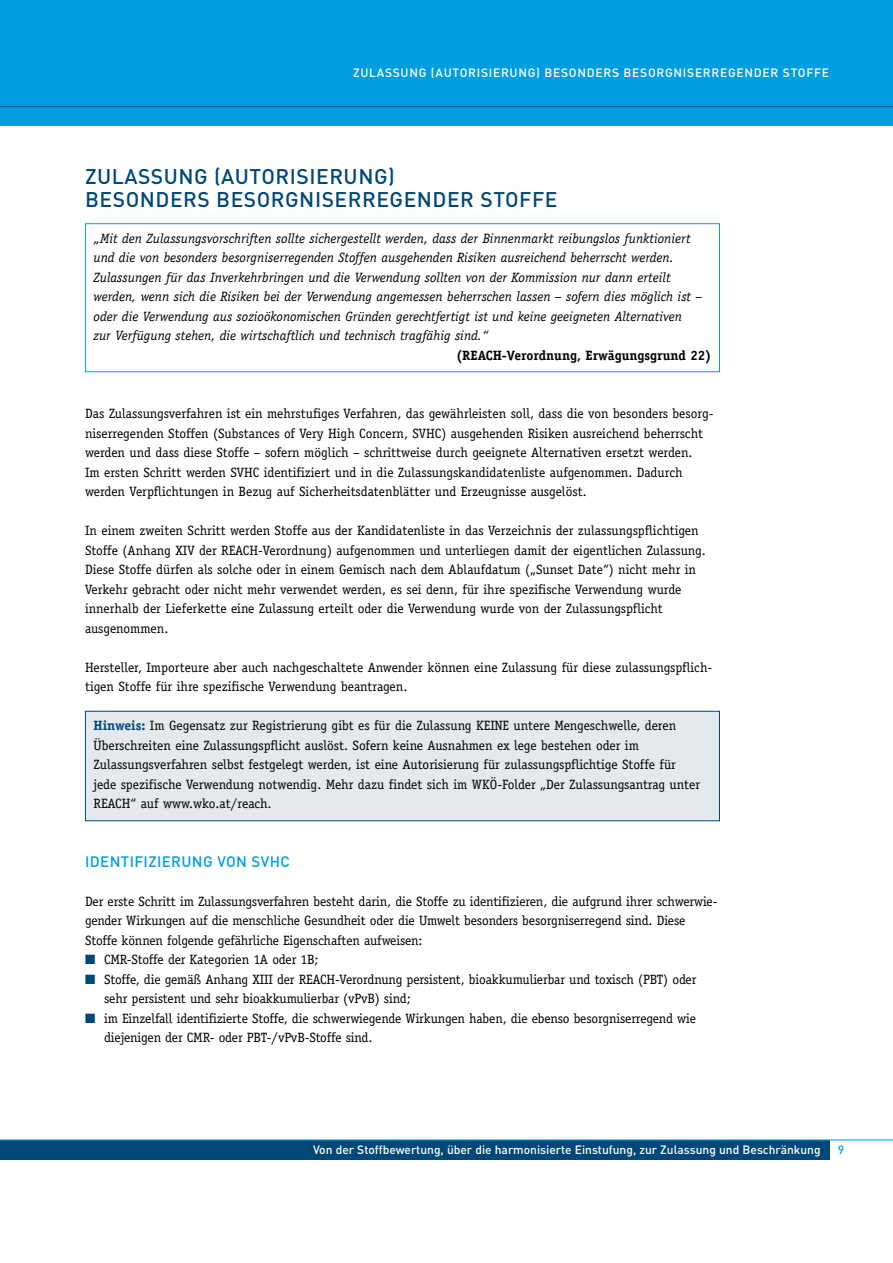
<style>
.page{position:relative;width:893px;height:1263px;background:#fff}
.page>*{position:absolute;margin:0;border:0;box-sizing:border-box;transform-origin:0 0}
.t1{font:500 21px/22.5px "DIN Pro";letter-spacing:.025em;color:#004877}
.t2{font:500 15px "DIN Pro";letter-spacing:.025em;color:#009ee0}
.t3{font:13.5px/19.5px "Officina Serif";color:#000}
.t4{font:italic 13.5px/19.5px "Officina Serif";color:#000}
.t5{font:700 13.5px "Officina Serif";color:#000}
.t6{font:500 12px "DIN Pro";color:#fff}
.t7{font:500 12px "DIN Pro";letter-spacing:.06em;color:#fff}
.t8{font:500 12px "DIN Pro";color:#009ee0}
.s1{font-weight:700;color:#004877}
.s2{color:#004877}
</style>
<div class="page">
<div style="left:85px;top:223px;width:635px;height:149px;border:1px solid #009ee0"></div>
<div style="left:85px;top:711px;width:635px;height:110px;background:#e3e9ec;border:1px solid #004877"></div>
<div style="left:0;top:0;width:893px;height:126px;background:#009ee0"></div>
<div style="left:0;top:1140px;width:829px;height:20px;background:#004877"></div>
<hr style="left:0;top:1139px;width:893px;height:1px;background:#009ee0">
<hr style="left:0;top:106px;width:893px;height:1px;background:#004877">
<p class="t6" style="left:353px;top:65px;width:33px">ZULASS</p>
<p class="t7" style="left:401px;top:65px;width:430px">UNG (AUTORISIERUNG) BESONDERS BESORGNISERREGENDER STOFFE</p>
<h1 class="t1" style="left:85px;top:165px;width:474px;text-indent:79px">UNG (AUTORISIERUNG)<br>BESONDERS BESORGNISERREGENDER STOFFE</h1>
<p class="t4" style="left:94px;top:229px;width:610px">„Mit den Zulassungsvorschriften sollte sichergestellt werden, dass der Binnenmarkt reibungslos funktioniert und die von besonders besorgniserregenden Stoffen ausgehenden Risiken ausreichend beherrscht werden.<br>Zulassungen für das Inverkehrbringen und die Verwendung sollten von der Kommission nur dann erteilt werden, wenn sich die Risiken bei der Verwendung angemessen beherrschen lassen – sofern dies möglich ist – oder die Verwendung aus sozioökonomischen Gründen gerechtfertigt ist und keine geeigneten Alternativen zur Verfügung stehen, die wirtschaftlich und technisch tragfähig sind.“</p>
<p class="t5" style="left:456px;top:347px;width:257px">(REACH-Verordnung, Erwägungsgrund 22)</p>
<h1 class="t1" style="left:85px;top:165px;width:53px">ZULASS</h1>
<p class="t3" style="left:85px;top:404px;width:630px">Das Zulassungsverfahren ist ein mehrstufiges Verfahren, das gewährleisten soll, dass die von besonders besorg&shy;niserregenden Stoffen (Substances of Very High Concern, SVHC) ausgehenden Risiken ausreichend beherrscht werden und dass diese Stoffe – sofern möglich – schrittweise durch geeignete Alternativen ersetzt werden.<br>Im ersten Schritt werden SVHC identifiziert und in die Zulassungskandidatenliste aufgenommen. Dadurch werden Verpflichtungen in Bezug auf Sicherheitsdatenblätter und Erzeugnisse ausgelöst.</p>
<p class="t3" style="left:85px;top:521px;width:622px">In einem zweiten Schritt werden Stoffe aus der Kandidatenliste in das Verzeichnis der zulassungspflichtigen Stoffe (Anhang XIV der REACH-Verordnung) aufgenommen und unterliegen damit der eigentlichen Zulassung.<br>Diese Stoffe dürfen als solche oder in einem Gemisch nach dem Ablaufdatum („Sunset Date“) nicht mehr in Verkehr gebracht oder nicht mehr verwendet werden, es sei denn, für ihre spezifische Verwendung wurde innerhalb der Lieferkette eine Zulassung erteilt oder die Verwendung wurde von der Zulassungspflicht ausgenommen.</p>
<p class="t3" style="left:85px;top:657px;width:629px">Hersteller, Importeure aber auch nachgeschaltete Anwender können eine Zulassung für diese zulassungspflich&shy;tigen Stoffe für ihre spezifische Verwendung beantragen.</p>
<p class="t3" style="left:94px;top:716px;width:608px"><span class="s1">Hinweis:</span> Im Gegensatz zur Registrierung gibt es für die Zulassung KEINE untere Mengeschwelle, deren Überschreiten eine Zulassungspflicht auslöst. Sofern keine Ausnahmen ex lege bestehen oder im Zulassungsverfahren selbst festgelegt werden, ist eine Autorisierung für zulassungspflichtige Stoffe für jede spezifische Verwendung notwendig. Mehr dazu findet sich im WKÖ-Folder „Der Zulassungsantrag unter REACH“ auf www.wko.at/reach.</p>
<p class="t2" style="left:85px;top:851px;width:25px">Identifizierung</p>
<p class="t2" style="left:217px;top:851px;width:74px">von SVHC</p>
<p class="t3" style="left:85px;top:892px;width:634px">Der erste Schritt im Zulassungsverfahren besteht darin, die Stoffe zu identifizieren, die aufgrund ihrer schwerwie&shy;gender Wirkungen auf die menschliche Gesundheit oder die Umwelt besonders besorgniserregend sind. Diese<br>Stoffe können folgende gefährliche Eigenschaften aufweisen:</p>
<p class="t3" style="left:85px;top:950px;width:235px"><span class="s2">■</span> CMR-Stoffe der Kategorien 1A oder 1B;</p>
<p class="t3" style="left:104px;top:969px;width:594px;text-indent:-19px"><span class="s2">■</span> Stoffe, die gemäß Anhang XIII der REACH-Verordnung persistent, bioakkumulierbar und toxisch (PBT) oder sehr persistent und sehr bioakkumulierbar (vPvB) sind;</p>
<p class="t3" style="left:104px;top:1008px;width:593px;text-indent:-19px"><span class="s2">■</span> im Einzelfall identifizierte Stoffe, die schwerwiegende Wirkungen haben, die ebenso besorgniserregend wie diejenigen der CMR- oder PBT-/vPvB-Stoffe sind.</p>
<p class="t6" style="left:313px;top:1141px;width:509px">Von der Stoffbewertung, über die harmonisierte Einstufung, zur Zulassung und Beschränkung</p>
<p class="t8" style="left:838px;top:1141px;width:8px">9</p>
</div>
